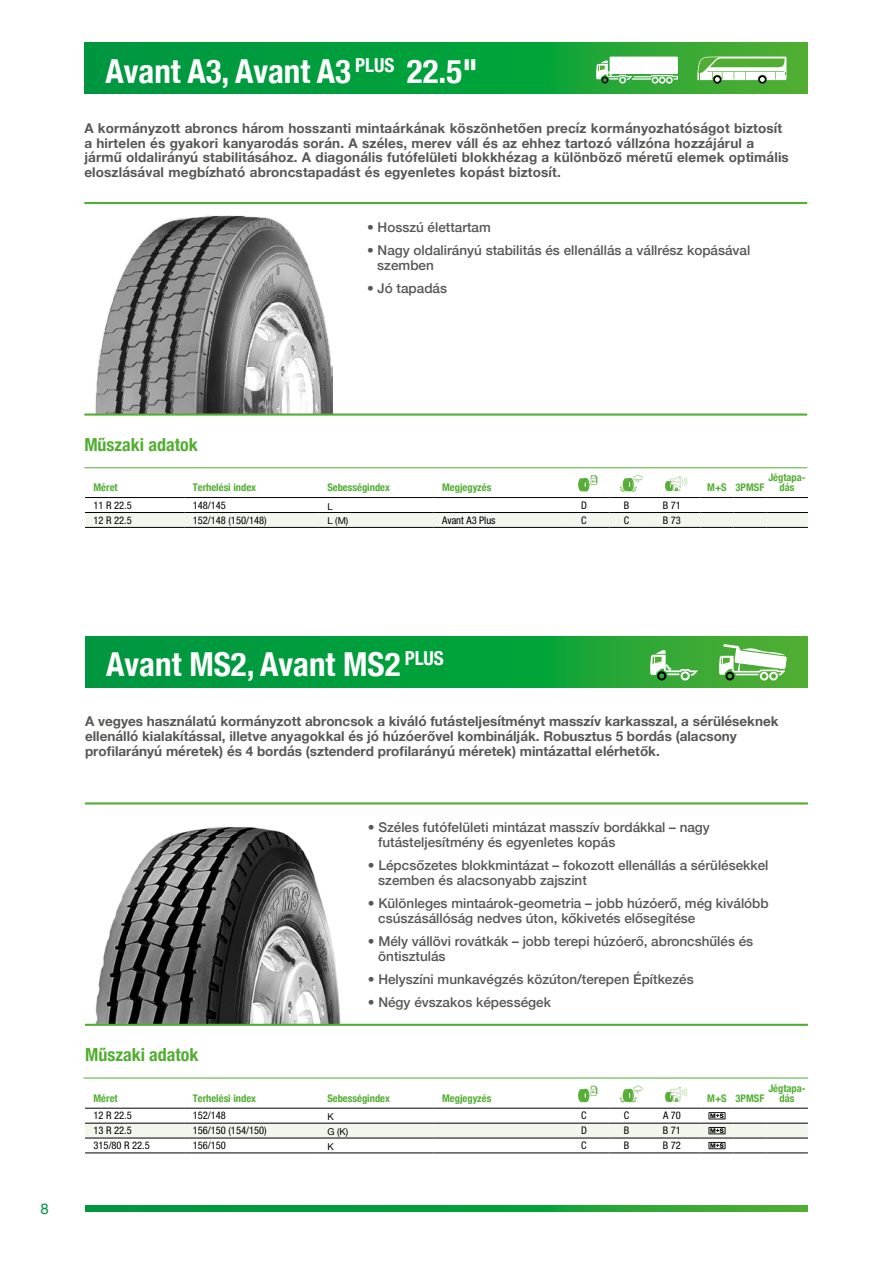
<style>
.page{position:relative;width:893px;height:1263px;background:#fff}
.page>*{position:absolute;margin:0;border:0;box-sizing:border-box;transform-origin:0 0}
.t1{font:700 condensed 33px "Helvetica Neue";color:#fff}
.t2{font:700 condensed 18px "Helvetica Neue";color:#52ae32}
.t3{font:15px "Helvetica Neue";color:#009641}
.t4{font:700 13.5px/14.9px "Helvetica Neue";letter-spacing:.01em;color:#575756}
.t5{font:500 13.5px/14.9px "Helvetica Neue";color:#575756}
.t6{font:condensed 10.5px "Helvetica Neue LT Std";color:#000}
.t7{font:700 condensed 10.5px/9.9px "Helvetica Neue";color:#52ae32;text-align:center}
.t8{font:9.45px "Helvetica Neue";color:#000}
</style>
<div class="page">
<img style="left:91px;top:827px;width:253px;height:197px">
<img style="left:96px;top:216px;width:237px;height:197px">
<svg style="left:85px;top:1205px;width:723px;height:7px;background:#12a13a"></svg>
<svg style="left:85px;top:636px;width:723px;height:51px;background:#0da03a"></svg>
<hr style="left:83px;top:1078px;width:725px;height:1px;background:#52ae32">
<hr style="left:85px;top:1024px;width:723px;height:2px;background:#52ae32">
<svg style="left:650px;top:650px;width:48px;height:30px"></svg>
<svg style="left:719px;top:644px;width:68px;height:36px"></svg>
<hr style="left:85px;top:802px;width:723px;height:2px;background:#52ae32">
<hr style="left:84px;top:202px;width:723px;height:2px;background:#52ae32">
<svg style="left:84px;top:43px;width:723px;height:50px;background:#0da03b"></svg>
<div style="left:610px;top:57px;width:68px;height:17px;background:#fff"></div>
<svg style="left:596px;top:60px;width:82px;height:24px"></svg>
<svg style="left:697px;top:57px;width:89px;height:27px"></svg>
<hr style="left:84px;top:467px;width:723px;height:1px;background:#52ae32">
<hr style="left:84px;top:413px;width:723px;height:3px;background:#52ae32">
<hr style="left:85px;top:527px;width:99px;height:1px;background:#000">
<hr style="left:184px;top:527px;width:135px;height:1px;background:#000">
<hr style="left:319px;top:527px;width:115px;height:1px;background:#000">
<hr style="left:434px;top:527px;width:133px;height:1px;background:#000">
<hr style="left:567px;top:527px;width:42px;height:1px;background:#000">
<hr style="left:609px;top:527px;width:43px;height:1px;background:#000">
<hr style="left:652px;top:527px;width:48px;height:1px;background:#000">
<hr style="left:700px;top:527px;width:33px;height:1px;background:#000">
<hr style="left:733px;top:527px;width:33px;height:1px;background:#000">
<hr style="left:766px;top:527px;width:42px;height:1px;background:#000">
<svg style="left:85px;top:475px;width:723px;height:52px"></svg>
<img style="left:580px;top:1085px;width:18px;height:18px">
<svg style="left:578px;top:1086px;width:19px;height:16px"></svg>
<img style="left:619px;top:1087px;width:24px;height:16px">
<svg style="left:620px;top:1085px;width:22px;height:17px"></svg>
<svg style="left:665px;top:1087px;width:23px;height:15px"></svg>
<svg style="left:85px;top:1108px;width:723px;height:45px"></svg>
<h1 class="t1" style="left:106px;top:43px;width:374px">Avant A3, Avant A3 <sup>PLUS</sup> 22.5"</h1>
<p class="t4" style="left:84px;top:121px;width:706px">A kormányzott abroncs három hosszanti mintaárkának köszönhetően precíz kormányozhatóságot biztosít a hirtelen és gyakori kanyarodás során. A széles, merev váll és az ehhez tartozó vállzóna hozzájárul a jármű oldalirányú stabilitásához. A diagonális futófelületi blokkhézag a különböző méretű elemek optimális eloszlásával megbízható abroncstapadást és egyenletes kopást biztosít.</p>
<p class="t5" style="left:367px;top:219px;width:125px">• Hosszú élettartam</p>
<p class="t5" style="left:377px;top:242px;width:375px;text-indent:-10px">• Nagy oldalirányú stabilitás és ellenállás a vállrész kopásával szemben</p>
<p class="t5" style="left:367px;top:280px;width:82px">• Jó tapadás</p>
<h2 class="t2" style="left:84px;top:430px;width:115px">Műszaki adatok</h2>
<p class="t7" style="left:94px;top:482px;width:26px">Méret</p>
<p class="t7" style="left:193px;top:482px;width:65px">Terhelési index</p>
<p class="t7" style="left:327px;top:482px;width:64px">Sebességindex</p>
<p class="t7" style="left:442px;top:482px;width:51px">Megjegyzés</p>
<p class="t7" style="left:707px;top:482px;width:58px">M+S 3PMSF</p>
<p class="t7" style="left:768px;top:472px;width:39px">Jégtapa&shy;dás</p>
<p class="t6" style="left:94px;top:499px;width:40px">11 R 22.5</p>
<p class="t6" style="left:193px;top:499px;width:35px">148/145</p>
<p class="t8" style="left:327px;top:499px;width:7px">L</p>
<p class="t6" style="left:581px;top:499px;width:7px">D</p>
<p class="t6" style="left:624px;top:499px;width:7px">B</p>
<p class="t6" style="left:663px;top:499px;width:20px">B 71</p>
<p class="t6" style="left:94px;top:514px;width:40px">12 R 22.5</p>
<p class="t6" style="left:193px;top:514px;width:75px">152/148 (150/148)</p>
<p class="t8" style="left:327px;top:514px;width:22px">L (M)</p>
<p class="t6" style="left:442px;top:514px;width:55px">Avant A3 Plus</p>
<p class="t6" style="left:581px;top:514px;width:7px">C</p>
<p class="t6" style="left:624px;top:514px;width:7px">C</p>
<p class="t6" style="left:663px;top:514px;width:20px">B 73</p>
<p class="t3" style="left:41px;top:1197px;width:10px">8</p>
<h1 class="t1" style="left:106px;top:637px;width:339px">Avant MS2, Avant MS2 <sup>PLUS</sup></h1>
<p class="t4" style="left:85px;top:714px;width:695px">A vegyes használatú kormányzott abroncsok a kiváló futásteljesítményt masszív karkasszal, a sérüléseknek ellenálló kialakítással, illetve anyagokkal és jó húzóerővel kombinálják. Robusztus 5 bordás (alacsony profilarányú méretek) és 4 bordás (sztenderd profilarányú méretek) mintázattal elérhetők.</p>
<h2 class="t2" style="left:85px;top:1040px;width:115px">Műszaki adatok</h2>
<p class="t5" style="left:378px;top:818px;width:333px;text-indent:-10px">• Széles futófelületi mintázat masszív bordákkal – nagy futásteljesítmény és egyenletes kopás</p>
<p class="t5" style="left:378px;top:856px;width:392px;text-indent:-10px">• Lépcsőzetes blokkmintázat – fokozott ellenállás a sérülésekkel szemben és alacsonyabb zajszint</p>
<p class="t5" style="left:378px;top:894px;width:392px;text-indent:-10px">• Különleges mintaárok-geometria – jobb húzóerő, még kiválóbb csúszásállóság nedves úton, kőkivetés elősegítése</p>
<p class="t5" style="left:378px;top:932px;width:377px;text-indent:-10px">• Mély vállövi rovátkák – jobb terepi húzóerő, abroncshűlés és öntisztulás</p>
<p class="t5" style="left:368px;top:970px;width:327px">• Helyszíni munkavégzés közúton/terepen Építkezés</p>
<p class="t5" style="left:368px;top:993px;width:185px">• Négy évszakos képességek</p>
<p class="t7" style="left:94px;top:1092px;width:26px">Méret</p>
<p class="t7" style="left:193px;top:1092px;width:65px">Terhelési index</p>
<p class="t7" style="left:327px;top:1092px;width:64px">Sebességindex</p>
<p class="t7" style="left:442px;top:1092px;width:51px">Megjegyzés</p>
<p class="t7" style="left:707px;top:1092px;width:58px">M+S 3PMSF</p>
<p class="t7" style="left:768px;top:1082px;width:39px">Jégtapa&shy;dás</p>
<p class="t6" style="left:94px;top:1110px;width:40px">12 R 22.5</p>
<p class="t6" style="left:193px;top:1110px;width:35px">152/148</p>
<p class="t8" style="left:327px;top:1110px;width:8px">K</p>
<p class="t6" style="left:581px;top:1110px;width:7px">C</p>
<p class="t6" style="left:624px;top:1110px;width:7px">C</p>
<p class="t6" style="left:663px;top:1110px;width:19px">A 70</p>
<p class="t6" style="left:94px;top:1124px;width:40px">13 R 22.5</p>
<p class="t6" style="left:193px;top:1124px;width:75px">156/150 (154/150)</p>
<p class="t8" style="left:327px;top:1125px;width:22px">G (K)</p>
<p class="t6" style="left:581px;top:1124px;width:7px">D</p>
<p class="t6" style="left:624px;top:1124px;width:7px">B</p>
<p class="t6" style="left:663px;top:1124px;width:20px">B 71</p>
<p class="t6" style="left:94px;top:1139px;width:58px">315/80 R 22.5</p>
<p class="t6" style="left:193px;top:1139px;width:35px">156/150</p>
<p class="t8" style="left:327px;top:1140px;width:8px">K</p>
<p class="t6" style="left:581px;top:1139px;width:7px">C</p>
<p class="t6" style="left:624px;top:1139px;width:7px">B</p>
<p class="t6" style="left:663px;top:1139px;width:20px">B 72</p>
</div>
